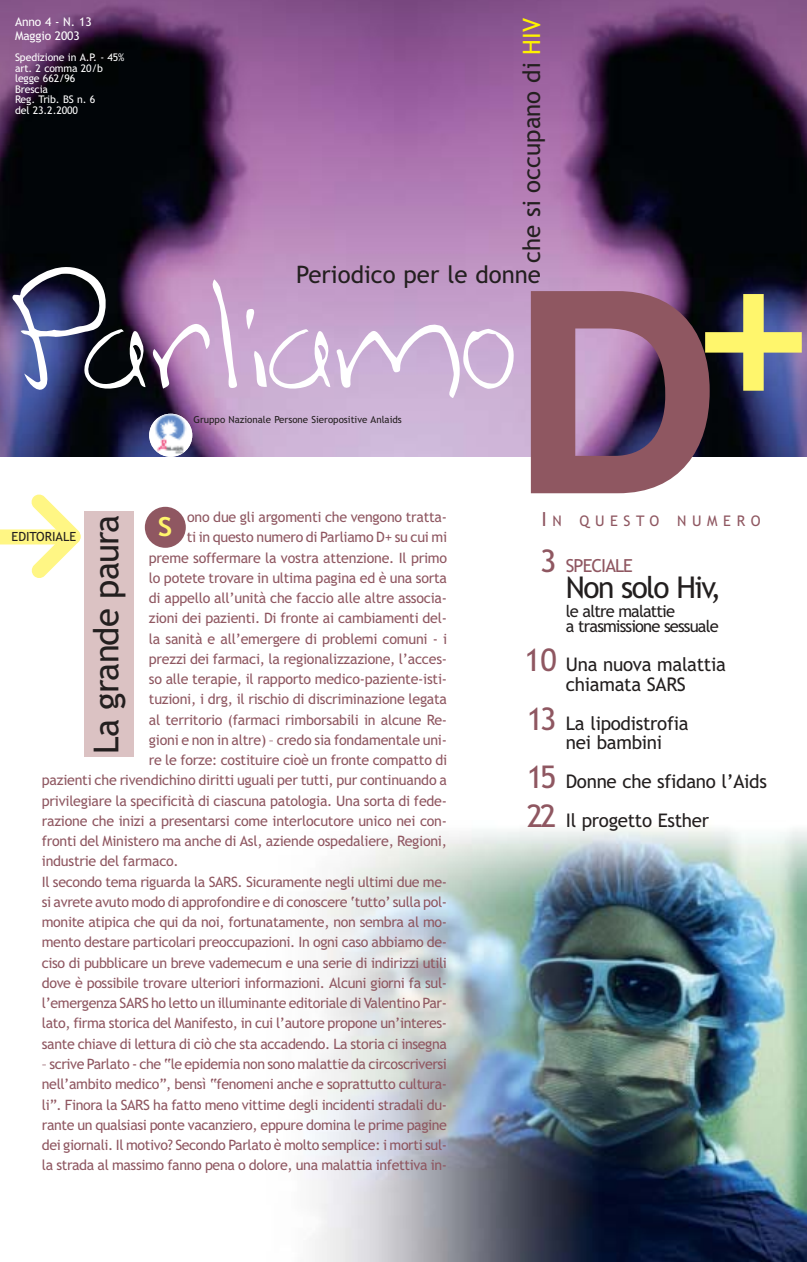
<style>
.page{position:relative;width:807px;height:1262px;background:#fff}
.page>*{position:absolute;margin:0;border:0;box-sizing:border-box;transform-origin:0 0}
.t1{font:180px "Lefty Casual";color:#fff}
.t2{font:36px "Trebuchet MS";color:#fff66c}
.t3{font:34.5px "Trebuchet MS";letter-spacing:-.025em;color:#231f1f}
.t4{font:30px "Trebuchet MS";letter-spacing:-.05em;color:#231f1f}
.t5{font:24px "Trebuchet MS";color:#231f1f}
.t6{font:18.75px/19.5px "Trebuchet MS";letter-spacing:-.015em;color:#231f1f}
.t7{font:18px "Trebuchet MS";letter-spacing:-.05em;color:#8f5761}
.t8{font:16.5px/15px "Trebuchet MS";letter-spacing:-.05em;color:#231f1f}
.t9{font:14.7px "Trebuchet MS";letter-spacing:.385em;color:#8f5761}
.t10{font:14.25px/20.2px "Trebuchet MS";letter-spacing:-.015em;color:#8f5761;text-align:justify}
.t11{font:12.6px "Trebuchet MS";color:#231f1f}
.t12{font:12px/14.4px "Trebuchet MS";letter-spacing:-.01em;color:#fff}
.t13{font:10.5px/10.5px "Trebuchet MS";letter-spacing:-.01em;color:#fff}
.t14{font:9.75px "Trebuchet MS";color:#231f1f}
.s1{color:#fff200}
.s2{font-family:"Helvetica Neue";font-weight:700;font-size:283.05px;color:#8f5761}
.s3{font-family:"Helvetica Neue";font-weight:700;font-size:191.4px;color:#fff66c}
.s4{font-size:19.5px}
.s5{font-size:31.2px}
.s6{font-size:31.2px;color:#8f5761}
</style>
<div class="page">
<img style="left:310px;top:828px;width:497px;height:433px">
<img style="left:0;top:0;width:395px;height:457px">
<img style="left:395px;top:0;width:412px;height:457px">
<div style="left:84px;top:511px;width:50px;height:246px;background:#dbc2c3"></div>
<div style="left:145px;top:507px;width:41px;height:41px;background:#8f5761;border-radius:50%"></div>
<svg style="left:0;top:494px;width:81px;height:84px"></svg>
<img style="left:149px;top:414px;width:43px;height:43px;border-radius:50%">
<p class="t12" style="left:15px;top:15px;width:78px">Anno 4 - N. 13<br>Maggio 2003</p>
<p class="t13" style="left:15px;top:53px;width:111px">Spedizione in A.P. - 45% art. 2 comma 20/b legge 662/96<br>Brescia<br>Reg. Trib. BS n. 6<br>del 23.2.2000</p>
<h3 class="t5" style="left:523px;top:263px;width:246px;rotate:-90deg">che si occupano di <span class="s1">HIV</span></h3>
<h1 class="t1" style="left:13px;top:255px;width:800px">Parliamo<span class="s2">D</span><span class="s3">+</span></h1>
<p class="t10" style="left:187px;top:508px;width:261px">ono due gli argomenti che vengono tratta-</p>
<p class="t10" style="left:187px;top:528px;width:262px">ti in questo numero di Parliamo D+ su cui mi</p>
<p class="t10" style="left:149px;top:548px;width:300px">preme soffermare la vostra attenzione. Il primo</p>
<p class="t10" style="left:149px;top:569px;width:300px">lo potete trovare in ultima pagina ed è una sorta</p>
<p class="t10" style="left:149px;top:589px;width:300px">di appello all’unità che faccio alle altre associa-</p>
<p class="t10" style="left:149px;top:609px;width:300px">zioni dei pazienti. Di fronte ai cambiamenti del-</p>
<p class="t10" style="left:149px;top:629px;width:300px">la sanità e all’emergere di problemi comuni - i</p>
<p class="t10" style="left:149px;top:650px;width:300px">prezzi dei farmaci, la regionalizzazione, l’acces-</p>
<p class="t10" style="left:149px;top:670px;width:300px">so alle terapie, il rapporto medico-paziente-isti-</p>
<p class="t10" style="left:149px;top:690px;width:300px">tuzioni, i drg, il rischio di discriminazione legata</p>
<p class="t10" style="left:149px;top:710px;width:300px">al territorio (farmaci rimborsabili in alcune Re-</p>
<p class="t10" style="left:149px;top:731px;width:300px">gioni e non in altre) – credo sia fondamentale uni-</p>
<p class="t10" style="left:149px;top:751px;width:300px">re le forze: costituire cioè un fronte compatto di</p>
<p class="t10" style="left:42px;top:771px;width:407px">pazienti che rivendichino diritti uguali per tutti, pur continuando a</p>
<p class="t10" style="left:42px;top:791px;width:407px">privilegiare la specificità di ciascuna patologia. Una sorta di fede-</p>
<p class="t10" style="left:42px;top:812px;width:407px">razione che inizi a presentarsi come interlocutore unico nei con-</p>
<p class="t10" style="left:42px;top:832px;width:407px">fronti del Ministero ma anche di Asl, aziende ospedaliere, Regioni,</p>
<p class="t10" style="left:42px;top:852px;width:138px">industrie del farmaco.</p>
<p class="t10" style="left:42px;top:872px;width:407px">Il secondo tema riguarda la SARS. Sicuramente negli ultimi due me-</p>
<p class="t10" style="left:42px;top:893px;width:407px">si avrete avuto modo di approfondire e di conoscere ‘tutto’ sulla pol-</p>
<p class="t10" style="left:42px;top:913px;width:407px">monite atipica che qui da noi, fortunatamente, non sembra al mo-</p>
<p class="t10" style="left:42px;top:933px;width:407px">mento destare particolari preoccupazioni. In ogni caso abbiamo de-</p>
<p class="t10" style="left:42px;top:953px;width:407px">ciso di pubblicare un breve vademecum e una serie di indirizzi utili</p>
<p class="t10" style="left:42px;top:974px;width:407px">dove è possibile trovare ulteriori informazioni. Alcuni giorni fa sul-</p>
<p class="t10" style="left:42px;top:994px;width:407px">l’emergenza SARS ho letto un illuminante editoriale di Valentino Par-</p>
<p class="t10" style="left:42px;top:1014px;width:407px">lato, firma storica del Manifesto, in cui l’autore propone un’interes-</p>
<p class="t10" style="left:42px;top:1034px;width:407px">sante chiave di lettura di ciò che sta accadendo. La storia ci insegna</p>
<p class="t10" style="left:42px;top:1055px;width:407px">– scrive Parlato - che “le epidemia non sono malattie da circoscriversi nell’ambito medico”, bensì “fenomeni anche e soprattutto cultura&shy;li”. Finora la SARS ha fatto meno vittime degli incidenti stradali du&shy;rante un qualsiasi ponte vacanziero, eppure domina le prime pagine dei giornali. Il motivo? Secondo Parlato è molto semplice: i morti sul&shy;la strada al massimo fanno pena o dolore, una malattia infettiva in-</p>
<h3 class="t5" style="left:296px;top:265px;width:246px">Periodico per le donne</h3>
<p class="t14" style="left:193px;top:416px;width:210px">Gruppo Nazionale Persone Sieropositive Anlaids</p>
<p class="t9" style="left:541px;top:515px;width:221px"><span class="s4">I</span>N QUESTO NUMERO</p>
<h3 class="t3" style="left:93px;top:754px;width:241px;rotate:-90deg">La grande paura</h3>
<h2 class="t2" style="left:158px;top:509px;width:16px">s</h2>
<p class="t11" style="left:12px;top:531px;width:66px">EDITORIALE</p>
<p class="t7" style="left:540px;top:559px;width:94px"><span class="s5">3</span> SPECIALE</p>
<h3 class="t4" style="left:566px;top:575px;width:157px">Non solo Hiv,</h3>
<p class="t8" style="left:566px;top:605px;width:154px">le altre malattie<br>a trasmissione sessuale</p>
<h3 class="t6" style="left:525px;top:656px;width:203px;text-align:center"><span class="s6">10</span> Una nuova malattia chiamata SARS</h3>
<h3 class="t6" style="left:566px;top:715px;width:124px;text-indent:-39px"><span class="s6">13</span> La lipodistrofia nei bambini</h3>
<h3 class="t6" style="left:527px;top:763px;width:241px;line-height:39px"><span class="s6">15</span> Donne che sfidano l’Aids<br><span class="s6">22</span> Il progetto Esther</h3>
</div>
